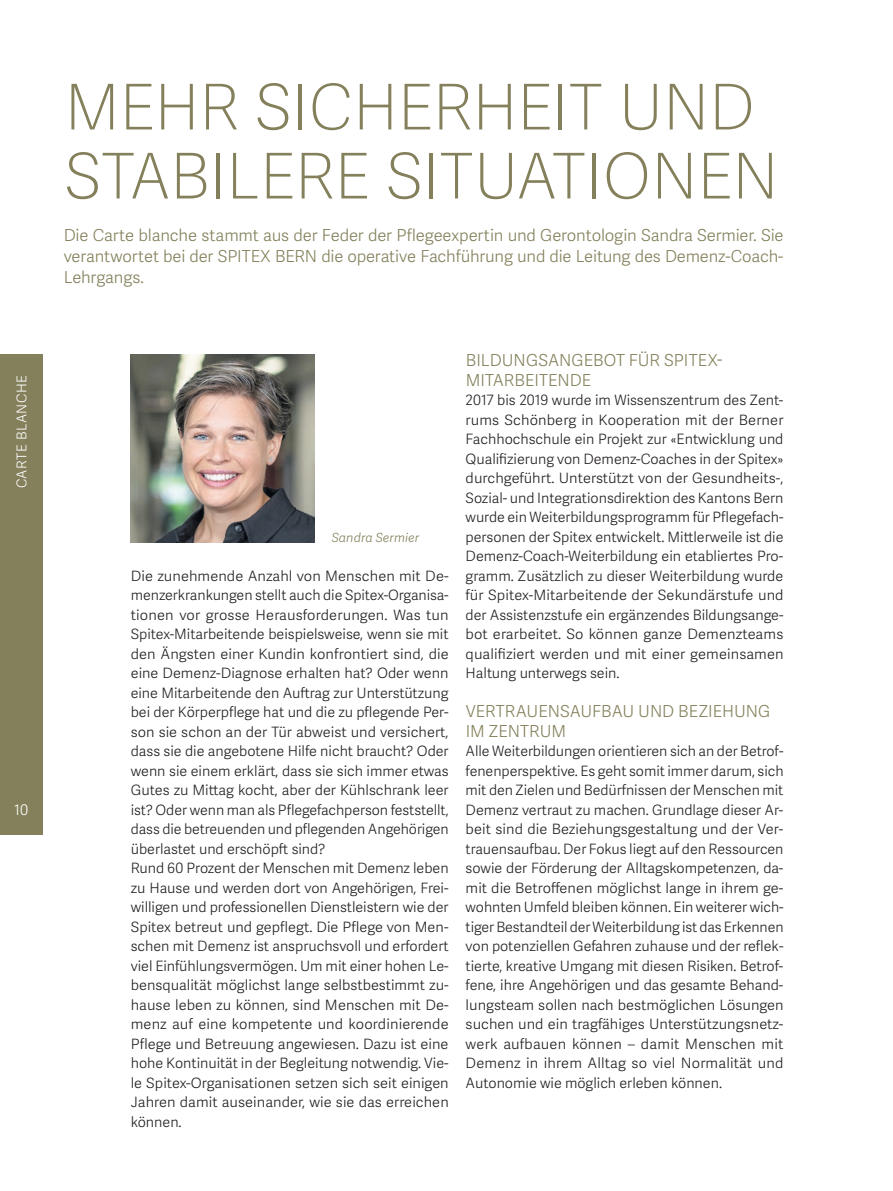
<style>
.page{position:relative;width:893px;height:1191px;background:#fff}
.page>*{position:absolute;margin:0;border:0;box-sizing:border-box;transform-origin:0 0}
.t1{font:100 63px/69px "Adelle Sans";letter-spacing:-.015em;color:#84805b}
.t2{font:300 16.5px/21px "Adelle Sans";letter-spacing:-.005em;color:#84805b}
.t3{font:300 14.7px "Adelle Sans";color:#fff}
.t4{font:300 14.25px/19.5px "Adelle Sans";color:#231f20;text-align:justify}
.t5{font:300 13.5px "Adelle Sans";letter-spacing:.04em;color:#fff}
.t6{font:italic 300 12.6px "Adelle Sans";letter-spacing:.01em;color:#84805b}
</style>
<div class="page">
<img style="left:131px;top:354px;width:184px;height:188px">
<div style="left:0;top:354px;width:43px;height:480px;background:#84805b"></div>
<p class="t5" style="left:14px;top:488px;width:115px;rotate:-90deg">CARTE BLANCHE</p>
<p class="t3" style="left:14px;top:801px;width:15px">10</p>
<h1 class="t1" style="left:64px;top:75px;width:716px">MEHR SICHERHEIT UND<br>STABILERE SITUATIONEN</h1>
<p class="t2" style="left:64px;top:225px;width:721px;text-align:justify">Die Carte blanche stammt aus der Feder der Pflegeexpertin und Gerontologin Sandra Sermier. Sie verantwortet bei der SPITEX BERN die operative Fachführung und die Leitung des Demenz-Coach-Lehrgangs.</p>
<p class="t6" style="left:332px;top:530px;width:89px">Sandra Sermier</p>
<p class="t4" style="left:131px;top:566px;width:320px;text-align:left">Die zunehmende Anzahl von Menschen mit De&shy;menzerkrankungen stellt auch die Spitex-Organisa&shy;tionen vor grosse Herausforderungen. Was tun Spitex-Mitarbeitende beispielsweise, wenn sie mit den Ängsten einer Kundin konfrontiert sind, die eine Demenz-Diagnose erhalten hat? Oder wenn eine Mitarbeitende den Auftrag zur Unterstützung bei der Körperpflege hat und die zu pflegende Per&shy;son sie schon an der Tür abweist und versichert, dass sie die angebotene Hilfe nicht braucht? Oder wenn sie einem erklärt, dass sie sich immer etwas Gutes zu Mittag kocht, aber der Kühlschrank leer ist? Oder wenn man als Pflegefachperson feststellt, dass die betreuenden und pflegenden Angehörigen überlastet und erschöpft sind?<br>Rund 60 Prozent der Menschen mit Demenz leben zu Hause und werden dort von Angehörigen, Frei&shy;willigen und professionellen Dienstleistern wie der Spitex betreut und gepflegt. Die Pflege von Men&shy;schen mit Demenz ist anspruchsvoll und erfordert viel Einfühlungsvermögen. Um mit einer hohen Le&shy;bensqualität möglichst lange selbstbestimmt zu&shy;hause leben zu können, sind Menschen mit De&shy;menz auf eine kompetente und koordinierende Pflege und Betreuung angewiesen. Dazu ist eine hohe Kontinuität in der Begleitung notwendig. Vie&shy;le Spitex-Organisationen setzen sich seit einigen Jahren damit auseinander, wie sie das erreichen können.</p>
<p class="t2" style="left:466px;top:351px;width:257px;line-height:19.5px">BILDUNGSANGEBOT FÜR SPITEX-<br>MITARBEITENDE</p>
<p class="t4" style="left:466px;top:391px;width:319px">2017 bis 2019 wurde im Wissenszentrum des Zent&shy;rums Schönberg in Kooperation mit der Berner Fachhochschule ein Projekt zur «Entwicklung und Qualifizierung von Demenz-Coaches in der Spitex» durchgeführt. Unterstützt von der Gesundheits-, Sozial- und Integrationsdirektion des Kantons Bern wurde ein Weiterbildungsprogramm für Pflegefach&shy;personen der Spitex entwickelt. Mittlerweile ist die Demenz-Coach-Weiterbildung ein etabliertes Pro&shy;gramm. Zusätzlich zu dieser Weiterbildung wurde für Spitex-Mitarbeitende der Sekundärstufe und der Assistenzstufe ein ergänzendes Bildungsange&shy;bot erarbeitet. So können ganze Demenzteams qualifiziert werden und mit einer gemeinsamen Haltung unterwegs sein.</p>
<p class="t2" style="left:466px;top:702px;width:306px;line-height:19.5px">VERTRAUENSAUFBAU UND BEZIEHUNG<br>IM ZENTRUM</p>
<p class="t4" style="left:466px;top:742px;width:319px">Alle Weiterbildungen orientieren sich an der Betrof&shy;fenenperspektive. Es geht somit immer darum, sich mit den Zielen und Bedürfnissen der Menschen mit Demenz vertraut zu machen. Grundlage dieser Ar&shy;beit sind die Beziehungsgestaltung und der Ver&shy;trauensaufbau. Der Fokus liegt auf den Ressourcen sowie der Förderung der Alltagskompetenzen, da&shy;mit die Betroffenen möglichst lange in ihrem ge&shy;wohnten Umfeld bleiben können. Ein weiterer wich&shy;tiger Bestandteil der Weiterbildung ist das Erkennen von potenziellen Gefahren zuhause und der reflek&shy;tierte, kreative Umgang mit diesen Risiken. Betrof&shy;fene, ihre Angehörigen und das gesamte Behand&shy;lungsteam sollen nach bestmöglichen Lösungen suchen und ein tragfähiges Unterstützungsnetz&shy;werk aufbauen können – damit Menschen mit Demenz in ihrem Alltag so viel Normalität und Autonomie wie möglich erleben können.</p>
</div>
